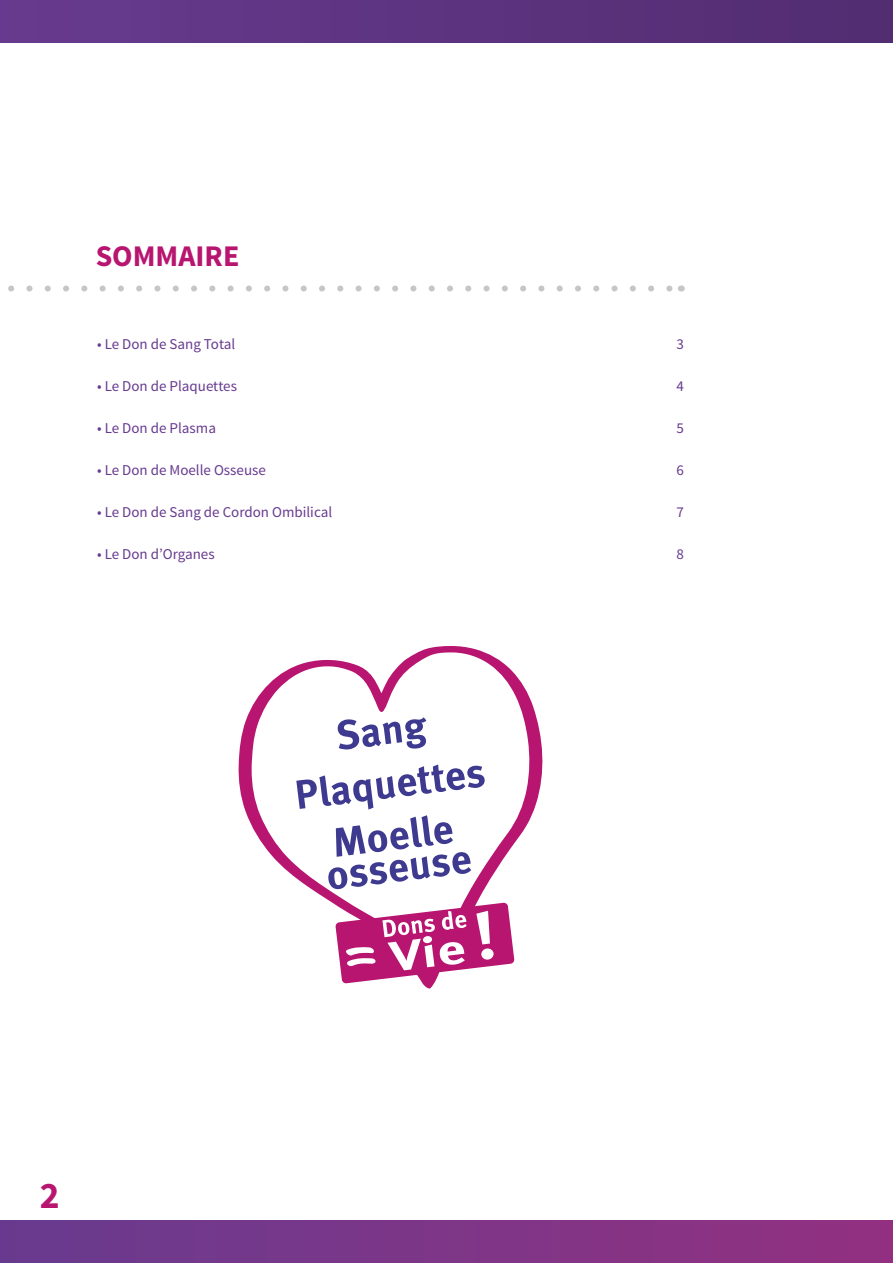
<style>
.page{position:relative;width:893px;height:1263px;background:#fff}
.page>*{position:absolute;margin:0;border:0;box-sizing:border-box;transform-origin:0 0}
.t1{font:700 37.5px "Source Sans Pro";color:#b81570}
.t2{font:700 30px "Source Sans Pro";color:#b81570}
.t3{font:15px "Source Sans Pro";color:#673a8f}
</style>
<div class="page">
<div style="left:0;top:0;width:893px;height:43px;background:linear-gradient(to right,#673a8f,#522d71)"></div>
<div style="left:0;top:1220px;width:893px;height:43px;background:linear-gradient(to right,#683b8f,#933080)"></div>
<svg style="left:8px;top:285px;width:664px;height:6px"></svg>
<svg style="left:239px;top:646px;width:303px;height:315px"></svg>
<svg style="left:335px;top:902px;width:179px;height:86px"></svg>
<h2 class="t2" style="left:96px;top:237px;width:145px">SOMMAIRE</h2>
<p class="t3" style="left:97px;top:334px;width:140px">• Le Don de Sang Total</p>
<p class="t3" style="left:676px;top:334px;width:9px">3</p>
<p class="t3" style="left:97px;top:376px;width:141px">• Le Don de Plaquettes</p>
<p class="t3" style="left:676px;top:376px;width:9px">4</p>
<p class="t3" style="left:97px;top:418px;width:120px">• Le Don de Plasma</p>
<p class="t3" style="left:676px;top:418px;width:9px">5</p>
<p class="t3" style="left:97px;top:460px;width:170px">• Le Don de Moelle Osseuse</p>
<p class="t3" style="left:676px;top:460px;width:9px">6</p>
<p class="t3" style="left:97px;top:502px;width:237px">• Le Don de Sang de Cordon Ombilical</p>
<p class="t3" style="left:676px;top:502px;width:9px">7</p>
<p class="t3" style="left:97px;top:544px;width:119px">• Le Don d’Organes</p>
<p class="t3" style="left:676px;top:544px;width:9px">8</p>
<h1 class="t1" style="left:40px;top:1172px;width:21px">2</h1>
</div>
